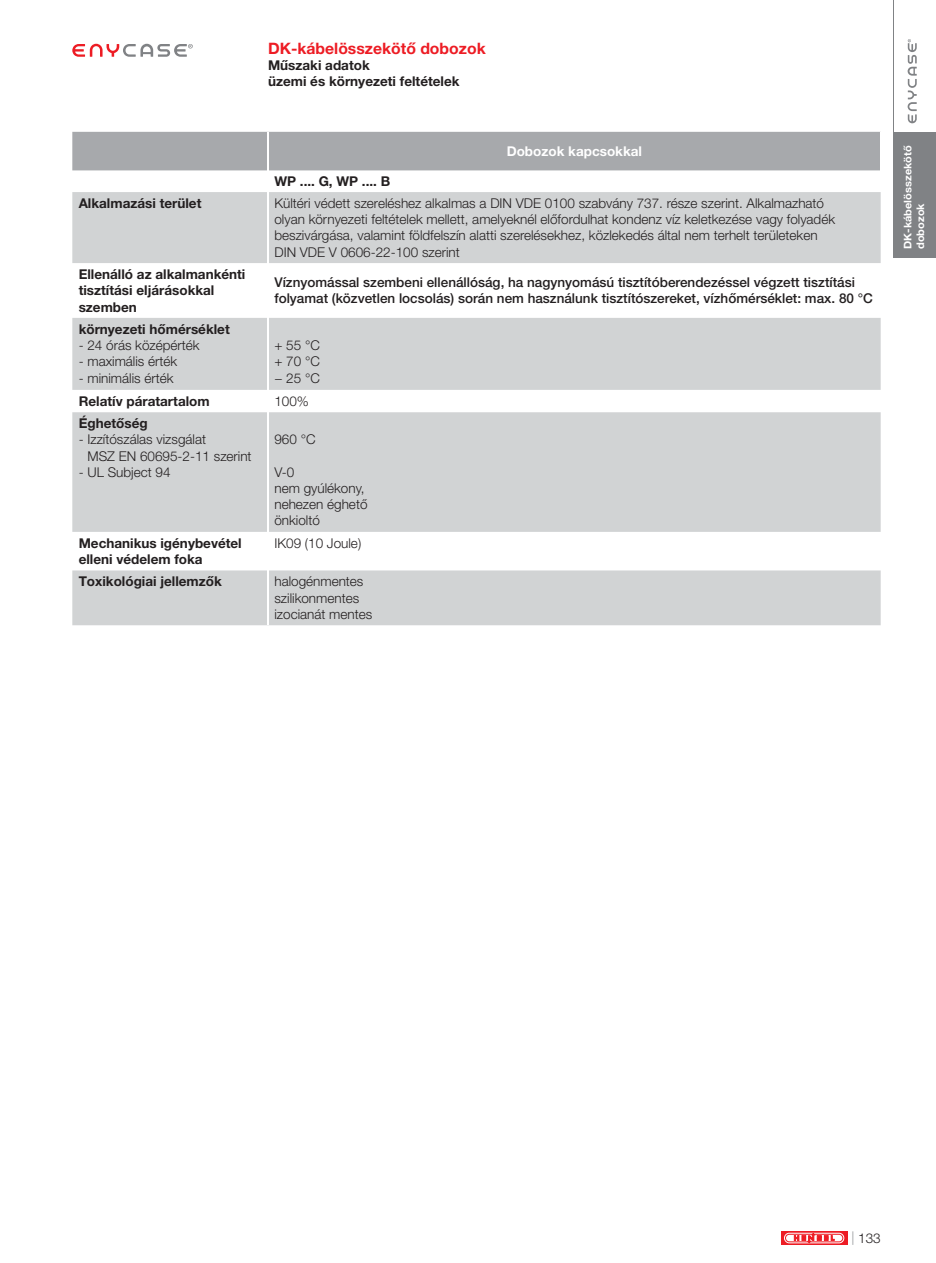
<style>
.page{position:relative;width:936px;height:1263px;background:#fff}
.page>*{position:absolute;margin:0;border:0;box-sizing:border-box;transform-origin:0 0}
.t1{font:700 15.75px "Helvetica Neue LT Pro";color:#ed1c24}
.t2{font:300 13.5px/16.2px "Helvetica Neue LT Pro";color:#231f20}
.t3{font:700 13.5px/16.2px "Helvetica Neue LT Pro";color:#231f20}
.t4{font:500 13.5px/16.2px "Helvetica Neue LT Pro";color:#231f20}
.t5{font:700 13.5px "Helvetica Neue LT Pro";color:#fff}
.t6{font:700 10.5px/12.6px "Helvetica Neue LT Pro";color:#fff;scale:1.05 1}
.s1{color:#939598}
</style>
<div class="page">
<svg style="left:781px;top:1231px;width:66px;height:13px"></svg>
<svg style="left:784px;top:1233px;width:60px;height:10px"></svg>
<svg style="left:72px;top:44px;width:121px;height:13px"></svg>
<div style="left:72px;top:132px;width:807px;height:38px;background:#a7a9ac"></div>
<svg style="left:72px;top:192px;width:808px;height:433px;fill:#d1d3d4"></svg>
<hr style="left:267px;top:132px;width:2px;height:38px;background:#fff">
<hr style="left:267px;top:170px;width:2px;height:455px;background:#fff">
<div style="left:893px;top:132px;width:42px;height:125px;background:#808285"></div>
<hr style="left:893px;top:0;width:1px;height:257px;background:#808285">
<svg style="left:907px;top:39px;width:9px;height:84px"></svg>
<p class="t1" style="left:268px;top:43px;width:219px">DK-kábelösszekötő dobozok</p>
<p class="t3" style="left:268px;top:59px;width:193px">Műszaki adatok<br>üzemi és környezeti feltételek</p>
<p class="t3" style="left:274px;top:174px;width:117px">WP .... G, WP .... B</p>
<p class="t5" style="left:506px;top:146px;width:137px">Dobozok kapcsokkal</p>
<p class="t3" style="left:79px;top:197px;width:124px">Alkalmazási terület</p>
<p class="t2" style="left:274px;top:197px;width:562px">Kültéri védett szereléshez alkalmas a DIN VDE 0100 szabvány 737. része szerint. Alkalmazható olyan környezeti feltételek mellett, amelyeknél előfordulhat kondenz víz keletkezése vagy folyadék beszivárgása, valamint földfelszín alatti szerelésekhez, közlekedés által nem terhelt területeken DIN VDE V 0606-22-100 szerint</p>
<p class="t3" style="left:79px;top:268px;width:168px">Ellenálló az alkalmankénti tisztítási eljárásokkal szemben</p>
<p class="t4" style="left:274px;top:276px;width:600px">Víznyomással szembeni ellenállóság, ha nagynyomású tisztítóberendezéssel végzett tisztítási folyamat (közvetlen locsolás) során nem használunk tisztítószereket, vízhőmérséklet: max. 80 °C</p>
<p class="t3" style="left:79px;top:323px;width:152px">környezeti hőmérséklet</p>
<p class="t2" style="left:79px;top:339px;width:122px">- 24 órás középérték</p>
<p class="t2" style="left:79px;top:355px;width:100px">- maximális érték</p>
<p class="t2" style="left:79px;top:371px;width:96px">- minimális érték</p>
<p class="t2" style="left:274px;top:339px;width:47px;text-align:justify">+ 55 °C + 70 °C − 25 °C</p>
<p class="t3" style="left:79px;top:395px;width:132px">Relatív páratartalom</p>
<p class="t2" style="left:274px;top:395px;width:36px">100%</p>
<p class="t3" style="left:79px;top:417px;width:70px">Éghetőség</p>
<p class="t2" style="left:87px;top:433px;width:166px;text-indent:-9px">- Izzítószálas vizsgálat<br>MSZ EN 60695-2-11 szerint</p>
<p class="t2" style="left:79px;top:466px;width:93px">- UL Subject 94</p>
<p class="t2" style="left:274px;top:433px;width:43px">960 °C</p>
<p class="t2" style="left:274px;top:466px;width:95px">V-0<br>nem gyúlékony, nehezen éghető önkioltó</p>
<p class="t3" style="left:79px;top:537px;width:164px">Mechanikus igénybevétel elleni védelem foka</p>
<p class="t2" style="left:274px;top:537px;width:88px">IK09 (10 Joule)</p>
<p class="t3" style="left:79px;top:575px;width:145px">Toxikológiai jellemzők</p>
<p class="t2" style="left:274px;top:575px;width:99px">halogénmentes szilikonmentes izocianát mentes</p>
<p class="t6" style="left:902px;top:249px;width:100px;rotate:-90deg">DK-kábelösszekötő dobozok</p>
<p class="t2" style="left:851px;top:1231px;width:31px"><span class="s1">|</span> 133</p>
</div>
